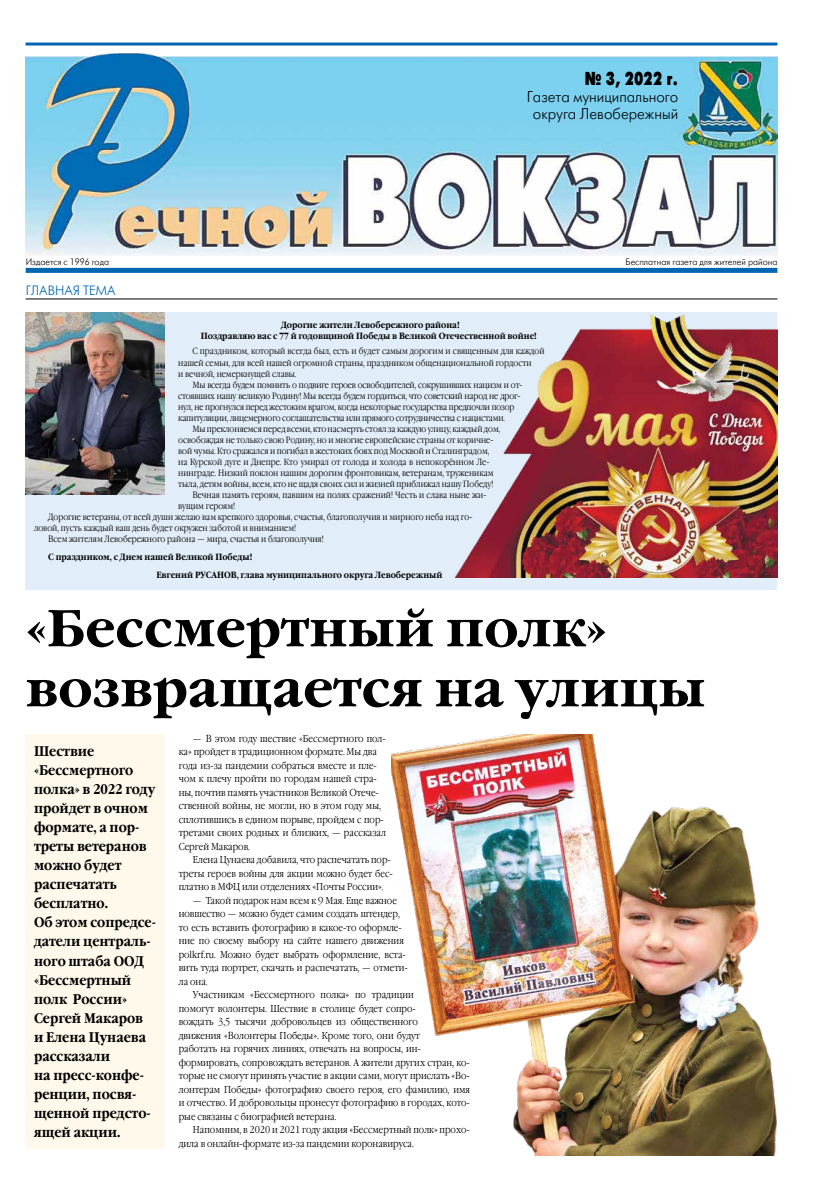
<style>
.page{position:relative;width:820px;height:1191px;background:#fff}
.page>*{position:absolute;margin:0;border:0;box-sizing:border-box;transform-origin:0 0}
.t1{font:700 52px/60px "Garamond C";color:#000;scale:.96 1}
.t2{font:18.7px "Futura Futuris Cond Extra Bold C";color:#000;scale:.96 1}
.t3{font:15.6px/17px "Futura Futuris Light C";color:#000;text-align:center;scale:.96 1}
.t4{font:700 14px/19px "Garamond C";color:#000;scale:.85 1}
.t5{font:13.5px "Futura Futuris Light C";color:#0066b3;scale:.96 1}
.t6{font:10px/13.5px "Garamond C";color:#000;scale:.85 1}
.t7{font:9.4px "Futura Futuris Light C";color:#000;scale:.96 1}
.t8{font:9px "Garamond C";color:#000;scale:.85 1}
.t9{font:9px "Garamond C";letter-spacing:-.02em;color:#000;scale:.85 1}
.t10{font:700 9px/11px "Garamond C";color:#000;text-align:center;scale:.85 1}
</style>
<div class="page">
<img style="left:26px;top:53px;width:751px;height:202px">
<hr style="left:26px;top:43px;width:751px;height:3px;background:#0066b3">
<div style="left:26px;top:268px;width:751px;height:5px;background:#0066b3"></div>
<hr style="left:26px;top:298px;width:751px;height:1px;background:#000">
<div style="left:26px;top:313px;width:751px;height:277px;background:#e1eef9"></div>
<img style="left:26px;top:313px;width:138px;height:181px">
<img style="left:449px;top:312px;width:328px;height:266px">
<img style="left:391px;top:734px;width:386px;height:421px">
<div style="left:26px;top:734px;width:138px;height:414px;background:#fff9ec"></div>
<h2 class="t2" style="left:584px;top:68px;width:99px">№ 3, 2022 г.</h2>
<h3 class="t3" style="left:526px;top:89px;width:159px">Газета муниципального округа Левобережный</h3>
<p class="t7" style="left:26px;top:257px;width:88px">Издается с 1996 года</p>
<p class="t7" style="left:625px;top:257px;width:159px">Бесплатная газета для жителей района</p>
<h3 class="t5" style="left:26px;top:284px;width:95px">ГЛАВНАЯ ТЕМА</h3>
<p class="t10" style="left:201px;top:320px;width:396px">Дорогие жители Левобережного района!<br>Поздравляю вас с 77 й годовщиной Победы в Великой Отечественной войне!</p>
<p class="t8" style="left:192px;top:346px;width:415px">С праздником, который всегда был, есть и будет самым дорогим и священным для каждой</p>
<p class="t8" style="left:178px;top:357px;width:417px">нашей семьи, для всей нашей огромной страны, праздником общенациональной гордости</p>
<p class="t8" style="left:178px;top:368px;width:140px">и вечной, немеркнущей славы.</p>
<p class="t9" style="left:192px;top:379px;width:389px">Мы всегда будем помнить о подвиге героев освободителей, сокрушивших нацизм и от‑</p>
<p class="t9" style="left:178px;top:390px;width:404px">стоявших нашу великую Родину! Мы всегда будем гордиться, что советский народ не дрог‑</p>
<p class="t9" style="left:178px;top:401px;width:397px">нул, не прогнулся перед жестоким врагом, когда некоторые государства предпочли позор</p>
<p class="t9" style="left:178px;top:412px;width:386px">капитуляции, лицемерного соглашательства или прямого сотрудничества с нацистами.</p>
<p class="t8" style="left:192px;top:423px;width:364px">Мы преклоняемся перед всеми, кто насмерть стоял за каждую улицу, каждый дом,</p>
<p class="t8" style="left:178px;top:434px;width:372px">освобождая не только свою Родину, но и многие европейские страны от коричне‑</p>
<p class="t8" style="left:178px;top:445px;width:367px">вой чумы. Кто сражался и погибал в жестоких боях под Москвой и Сталинградом,</p>
<p class="t8" style="left:178px;top:456px;width:367px">на Курской дуге и Днепре. Кто умирал от голода и холода в непокорённом Ле‑</p>
<p class="t8" style="left:178px;top:467px;width:372px">нинграде. Низкий поклон нашим дорогим фронтовикам, ветеранам, труженикам</p>
<p class="t8" style="left:178px;top:478px;width:372px">тыла, детям войны, всем, кто не щадя своих сил и жизней приближал нашу Победу!</p>
<p class="t8" style="left:192px;top:489px;width:347px">Вечная память героям, павшим на полях сражений! Честь и слава ныне жи‑</p>
<p class="t8" style="left:178px;top:500px;width:68px">вущим героям!</p>
<p class="t8" style="left:48px;top:511px;width:500px">Дорогие ветераны, от всей души желаю вам крепкого здоровья, счастья, благополучия и мирного неба над го‑</p>
<p class="t8" style="left:34px;top:522px;width:309px">ловой, пусть каждый ваш день будет окружен заботой и вниманием!</p>
<p class="t8" style="left:48px;top:533px;width:325px">Всем жителям Левобережного района — мира, счастья и благополучия!</p>
<p class="t10" style="left:156px;top:548px;width:338px;line-height:18px;text-align:left;text-indent:-108px">С праздником, с Днем нашей Великой Победы!<br>Евгений РУСАНОВ, глава муниципального округа Левобережный</p>
<h1 class="t1" style="left:26px;top:600px;width:709px">«Бессмертный полк» возвращается на улицы</h1>
<p class="t4" style="left:34px;top:742px;width:145px">Шествие «Бессмертного полка» в 2022 году пройдет в очном формате, а пор&shy;треты ветеранов можно будет распечатать бесплатно.<br>Об этом сопредсе&shy;датели централь&shy;ного штаба ООД «Бессмертный полк России»<br>Сергей Макаров<br>и Елена Цунаева рассказали<br>на пресс-конфе&shy;ренции, посвя&shy;щенной предсто&shy;ящей акции.</p>
<p class="t6" style="left:179px;top:732px;width:245px;text-indent:14px">— В этом году шествие «Бессмертного пол‑ ка» пройдет в традиционном формате. Мы два года из‑за пандемии собраться вместе и пле‑ чом к плечу пройти по городам нашей стра‑ ны, почтив память участников Великой Отече‑ ственной войны, не могли, но в этом году мы, сплотившись в едином порыве, пройдем с пор‑ третами своих родных и близких, — рассказал Сергей Макаров.</p>
<p class="t6" style="left:179px;top:853px;width:253px;text-indent:14px">Елена Цунаева добавила, что распечатать пор‑ треты героев войны для акции можно будет бес‑ платно в МФЦ или отделениях «Почты России».</p>
<p class="t6" style="left:179px;top:894px;width:271px;text-indent:14px">— Такой подарок нам всем к 9 Мая. Еще важное новшество — можно будет самим создать штендер, то есть вставить фотографию в какое‑то оформле‑ ние по своему выбору на сайте нашего движения polkrf.ru. Можно будет выбрать оформление, вста‑ вить туда портрет, скачать и распечатать, — отмети‑ ла она.</p>
<p class="t6" style="left:179px;top:988px;width:344px;text-indent:14px">Участникам «Бессмертного полка» по традиции<br>помогут волонтеры. Шествие в столице будет сопро‑<br>вождать 3,5 тысячи добровольцев из общественного<br>движения «Волонтеры Победы». Кроме того, они будут<br>работать на горячих линиях, отвечать на вопросы, ин‑ формировать, сопровождать ветеранов. А жители других стран, ко‑ торые не смогут принять участие в акции сами, могут прислать «Во‑ лонтерам Победы» фотографию своего героя, его фамилию, имя и отчество. И добровольцы пронесут фотографию в городах, кото‑ рые связаны с биографией ветерана.</p>
<p class="t6" style="left:179px;top:1123px;width:344px;text-indent:14px">Напомним, в 2020 и 2021 году акция «Бессмертный полк» прохо‑ дила в онлайн-формате из‑за пандемии коронавируса.</p>
</div>
